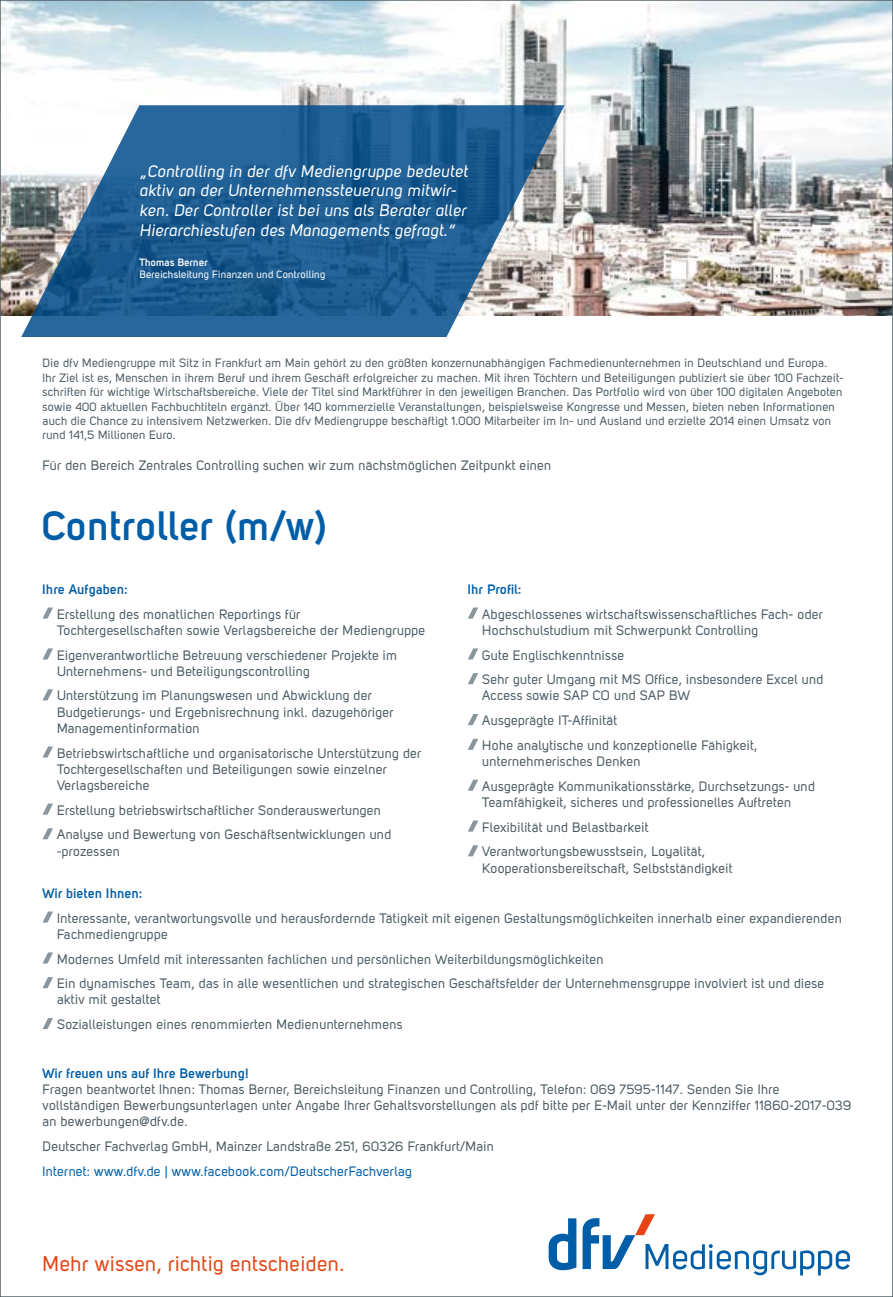
<style>
.page{position:relative;width:893px;height:1297px;background:#fff}
.page>*{position:absolute;margin:0;border:0;box-sizing:border-box;transform-origin:0 0}
.t1{font:700 40.5px "Uni Sans Semi";letter-spacing:.02em;color:#005ea8}
.t2{font:21px "Uni Sans Regular";letter-spacing:.02em;color:#e64415}
.t3{font:16.5px/19.8px "Uni Sans Regular Italic";letter-spacing:.02em;color:#fff}
.t4{font:13.5px/16.2px "Uni Sans Regular";letter-spacing:.02em;color:#4d5c64}
.t5{font:700 13.5px "Uni Sans Semi";letter-spacing:.02em;color:#005ea8}
.t6{font:13.5px "Uni Sans Regular";letter-spacing:.02em;color:#005ea8}
.t7{font:12px/14.4px "Uni Sans Regular";letter-spacing:.02em;color:#4d5c64}
.t8{font:10.5px "Uni Sans Regular";letter-spacing:.02em;color:#fff}
.t9{font:700 10.5px "Uni Sans Semi";letter-spacing:.01em;color:#fff}
</style>
<div class="page">
<img style="left:2px;top:2px;width:889px;height:314px">
<svg style="left:468px;top:607px;width:10px;height:12px"></svg>
<svg style="left:468px;top:648px;width:10px;height:11px"></svg>
<svg style="left:468px;top:673px;width:10px;height:11px"></svg>
<svg style="left:468px;top:714px;width:10px;height:11px"></svg>
<svg style="left:468px;top:739px;width:10px;height:11px"></svg>
<svg style="left:468px;top:780px;width:10px;height:11px"></svg>
<svg style="left:468px;top:820px;width:10px;height:12px"></svg>
<svg style="left:468px;top:845px;width:10px;height:11px"></svg>
<svg style="left:43px;top:607px;width:10px;height:12px"></svg>
<svg style="left:43px;top:648px;width:10px;height:11px"></svg>
<svg style="left:43px;top:689px;width:10px;height:11px"></svg>
<svg style="left:43px;top:746px;width:10px;height:11px"></svg>
<svg style="left:43px;top:803px;width:10px;height:12px"></svg>
<svg style="left:43px;top:828px;width:10px;height:11px"></svg>
<svg style="left:43px;top:911px;width:10px;height:12px"></svg>
<svg style="left:43px;top:952px;width:10px;height:11px"></svg>
<svg style="left:43px;top:977px;width:10px;height:11px"></svg>
<svg style="left:43px;top:1018px;width:10px;height:11px"></svg>
<svg style="left:21px;top:105px;width:544px;height:232px;background:#44769e"></svg>
<svg style="left:583px;top:1214px;width:267px;height:61px"></svg>
<svg style="left:549px;top:1218px;width:27px;height:52px"></svg>
<p class="t3" style="left:139px;top:161px;width:330px">„Controlling in der dfv Mediengruppe bedeutet aktiv an der Unternehmenssteuerung mitwir&shy;ken. Der Controller ist bei uns als Berater aller Hierarchiestufen des Managements gefragt.“</p>
<p class="t9" style="left:139px;top:256px;width:70px">Thomas Berner</p>
<p class="t8" style="left:139px;top:268px;width:187px">Bereichsleitung Finanzen und Controlling</p>
<p class="t7" style="left:43px;top:356px;width:802px">Die dfv Mediengruppe mit Sitz in Frankfurt am Main gehört zu den größten konzernunabhängigen Fachmedienunternehmen in Deutschland und Europa.<br>Ihr Ziel ist es, Menschen in ihrem Beruf und ihrem Geschäft erfolgreicher zu machen. Mit ihren Töchtern und Beteiligungen publiziert sie über 100 Fachzeit&shy;schriften für wichtige Wirtschaftsbereiche. Viele der Titel sind Marktführer in den jeweiligen Branchen. Das Portfolio wird von über 100 digitalen Angeboten sowie 400 aktuellen Fachbuchtiteln ergänzt. Über 140 kommerzielle Veranstaltungen, beispielsweise Kongresse und Messen, bieten neben Informationen auch die Chance zu intensivem Netzwerken. Die dfv Mediengruppe beschäftigt 1.000 Mitarbeiter im In- und Ausland und erzielte 2014 einen Umsatz von rund 141,5 Millionen Euro.</p>
<p class="t4" style="left:43px;top:457px;width:510px">Für den Bereich Zentrales Controlling suchen wir zum nächstmöglichen Zeitpunkt einen</p>
<h1 class="t1" style="left:43px;top:501px;width:286px">Controller (m/w)</h1>
<p class="t5" style="left:468px;top:581px;width:55px">Ihr Profil:</p>
<p class="t4" style="left:482px;top:606px;width:342px">Abgeschlossenes wirtschaftswissenschaftliches Fach- oder<br>Hochschulstudium mit Schwerpunkt Controlling</p>
<p class="t4" style="left:482px;top:642px;width:343px;line-height:24.8px">Gute Englischkenntnisse<br>Sehr guter Umgang mit MS Office, insbesondere Excel und</p>
<p class="t4" style="left:482px;top:683px;width:277px;line-height:24.8px">Access sowie SAP CO und SAP BW<br>Ausgeprägte IT-Affinität<br>Hohe analytische und konzeptionelle Fähigkeit,</p>
<p class="t4" style="left:482px;top:749px;width:334px;line-height:24.8px">unternehmerisches Denken<br>Ausgeprägte Kommunikationsstärke, Durchsetzungs- und</p>
<p class="t4" style="left:482px;top:790px;width:311px;line-height:24.8px">Teamfähigkeit, sicheres und professionelles Auftreten<br>Flexibilität und Belastbarkeit<br>Verantwortungsbewusstsein, Loyalität,</p>
<p class="t4" style="left:482px;top:860px;width:252px">Kooperationsbereitschaft, Selbstständigkeit</p>
<p class="t5" style="left:43px;top:581px;width:87px">Ihre Aufgaben:</p>
<p class="t4" style="left:57px;top:606px;width:370px">Erstellung des monatlichen Reportings für<br>Tochtergesellschaften sowie Verlagsbereiche der Mediengruppe</p>
<p class="t4" style="left:57px;top:646px;width:342px">Eigenverantwortliche Betreuung verschiedener Projekte im<br>Unternehmens- und Beteiligungscontrolling</p>
<p class="t4" style="left:57px;top:687px;width:338px">Unterstützung im Planungswesen und Abwicklung der<br>Budgetierungs- und Ergebnisrechnung inkl. dazugehöriger<br>Managementinformation</p>
<p class="t4" style="left:57px;top:745px;width:366px">Betriebswirtschaftliche und organisatorische Unterstützung der<br>Tochtergesellschaften und Beteiligungen sowie einzelner<br>Verlagsbereiche</p>
<p class="t4" style="left:57px;top:797px;width:336px;line-height:24.8px">Erstellung betriebswirtschaftlicher Sonderauswertungen<br>Analyse und Bewertung von Geschäftsentwicklungen und</p>
<p class="t4" style="left:57px;top:843px;width:64px">-prozessen</p>
<p class="t5" style="left:43px;top:885px;width:101px">Wir bieten Ihnen:</p>
<p class="t4" style="left:57px;top:910px;width:786px">Interessante, verantwortungsvolle und herausfordernde Tätigkeit mit eigenen Gestaltungsmöglichkeiten innerhalb einer expandierenden<br>Fachmediengruppe</p>
<p class="t4" style="left:57px;top:946px;width:769px;line-height:24.8px">Modernes Umfeld mit interessanten fachlichen und persönlichen Weiterbildungsmöglichkeiten<br>Ein dynamisches Team, das in alle wesentlichen und strategischen Geschäftsfelder der Unternehmensgruppe involviert ist und diese</p>
<p class="t4" style="left:57px;top:987px;width:347px;line-height:24.8px">aktiv mit gestaltet<br>Sozialleistungen eines renommierten Medienunternehmens</p>
<p class="t5" style="left:43px;top:1065px;width:208px">Wir freuen uns auf Ihre Bewerbung!</p>
<p class="t4" style="left:43px;top:1081px;width:810px">Fragen beantwortet Ihnen: Thomas Berner, Bereichsleitung Finanzen und Controlling, Telefon: 069 7595-1147. Senden Sie Ihre vollständigen Bewerbungsunterlagen unter Angabe Ihrer Gehaltsvorstellungen als pdf bitte per E-Mail unter der Kennziffer 11860-2017-039 an bewerbungen@dfv.de.</p>
<p class="t4" style="left:43px;top:1138px;width:453px">Deutscher Fachverlag GmbH, Mainzer Landstraße 251, 60326 Frankfurt/Main</p>
<p class="t6" style="left:43px;top:1163px;width:371px">Internet: www.dfv.de | www.facebook.com/DeutscherFachverlag</p>
<h2 class="t2" style="left:43px;top:1252px;width:303px">Mehr wissen, richtig entscheiden.</h2>
</div>
